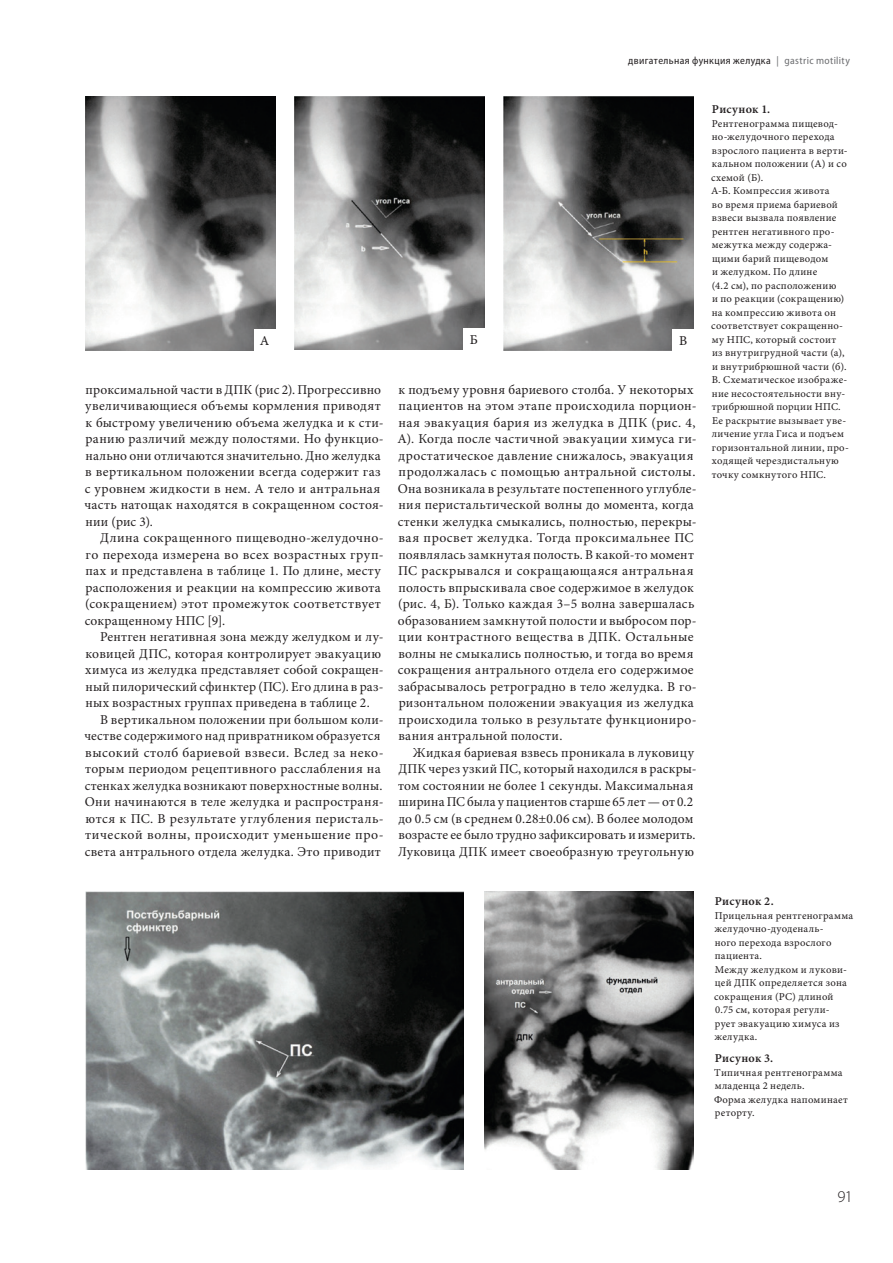
<style>
.page{position:relative;width:893px;height:1263px;background:#fff}
.page>*{position:absolute;margin:0;border:0;box-sizing:border-box;transform-origin:0 0}
.t1{font:300 16.5px "Myriad Pro";color:#231f20}
.t2{font:13.5px/16.5px "Minion Pro";letter-spacing:.025em;color:#231f20}
.t3{font:13.5px "Minion Pro Capt";color:#231f20}
.t4{font:12px "Minion Pro Semibold Capt";letter-spacing:.02em;color:#231f20}
.t5{font:10.5px/13.5px "Minion Pro Capt";letter-spacing:.025em;color:#231f20}
.t6{font:semi-condensed 10.5px "Myriad Pro";letter-spacing:.035em;color:#231f20}
.s1{color:#6c6d70}
</style>
<div class="page">
<img style="left:85px;top:97px;width:190px;height:253px">
<img style="left:294px;top:97px;width:190px;height:253px">
<img style="left:504px;top:97px;width:190px;height:253px">
<div style="left:254px;top:329px;width:21px;height:21px;background:#fff"></div>
<div style="left:463px;top:329px;width:21px;height:21px;background:#fff"></div>
<div style="left:673px;top:329px;width:21px;height:21px;background:#fff"></div>
<img style="left:85px;top:891px;width:378px;height:278px">
<img style="left:485px;top:891px;width:209px;height:279px">
<p class="t6" style="left:628px;top:55px;width:223px">двигательная функция желудка <span class="s1">| gastric motility</span></p>
<p class="t3" style="left:260px;top:332px;width:11px">А</p>
<p class="t3" style="left:470px;top:332px;width:9px">Б</p>
<p class="t3" style="left:679px;top:332px;width:10px">В</p>
<p class="t2" style="left:84px;top:381px;width:301px">проксимальной части в ДПК (рис 2). Прогрессивно увеличивающиеся объемы кормления приводят к быстрому увеличению объема желудка и к сти‑ ранию различий между полостями. Но функцио‑ нально они отличаются значительно. Дно желудка в вертикальном положении всегда содержит газ с уровнем жидкости в нем. А тело и антральная часть натощак находятся в сокращенном состоя‑ нии (рис 3).</p>
<p class="t2" style="left:85px;top:530px;width:301px;text-indent:16px">Длина сокращенного пищеводно-желудочно‑ го перехода измерена во всех возрастных груп‑ пах и представлена в таблице 1. По длине, месту расположения и реакции на компрессию живота (сокращением) этот промежуток соответствует сокращенному НПС [9].</p>
<p class="t2" style="left:85px;top:629px;width:300px;text-indent:15px">Рентген негативная зона между желудком и лу‑ ковицей ДПС, которая контролирует эвакуацию химуса из желудка представляет собой сокращен‑ ный пилорический сфинктер (ПС). Его длина в раз‑ ных возрастных группах приведена в таблице 2.</p>
<p class="t2" style="left:84px;top:711px;width:301px;text-indent:16px">В вертикальном положении при большом коли‑ честве содержимого над привратником образуется высокий столб бариевой взвеси. Вслед за неко‑ торым периодом рецептивного расслабления на стенках желудка возникают поверхностные волны.<br>Они начинаются в теле желудка и распространя‑ ются к ПС. В результате углубления перисталь‑ тической волны, происходит уменьшение про‑ света антрального отдела желудка. Это приводит</p>
<p class="t2" style="left:397px;top:381px;width:301px">к подъему уровня бариевого столба. У некоторых пациентов на этом этапе происходила порцион‑ ная эвакуация бария из желудка в ДПК (рис. 4, А). Когда после частичной эвакуации химуса ги‑ дростатическое давление снижалось, эвакуация продолжалась с помощью антральной систолы.<br>Она возникала в результате постепенного углубле‑ ния перистальтической волны до момента, когда стенки желудка смыкались, полностью, перекры‑ вая просвет желудка. Тогда проксимальнее ПС появлялась замкнутая полость. В какой-то момент ПС раскрывался и сокращающаяся антральная полость впрыскивала свое содержимое в желудок (рис. 4, Б). Только каждая 3–5 волна завершалась образованием замкнутой полости и выбросом пор‑ ции контрастного вещества в ДПК. Остальные волны не смыкались полностью, и тогда во время сокращения антрального отдела его содержимое забрасывалось ретроградно в тело желудка. В го‑ ризонтальном положении эвакуация из желудка происходила только в результате функциониро‑ вания антральной полости.</p>
<p class="t2" style="left:398px;top:744px;width:300px;text-indent:15px">Жидкая бариевая взвесь проникала в луковицу ДПК через узкий ПС, который находился в раскры‑ том состоянии не более 1 секунды. Максимальная ширина ПС была у пациентов старше 65 лет — от 0.2 до 0.5 см (в среднем 0.28±0.06 см). В более молодом возрасте ее было трудно зафиксировать и измерить.<br>Луковица ДПК имеет своеобразную треугольную</p>
<p class="t4" style="left:712px;top:102px;width:60px">Рисунок 1.</p>
<p class="t5" style="left:711px;top:117px;width:139px">Рентгенограмма пищевод&shy;но-желудочного перехода взрослого пациента в верти&shy;кальном положении (А) и со схемой (Б).<br>А-Б. Компрессия живота<br>во время приема бариевой взвеси вызвала появление рентген негативного про&shy;межутка между содержа&shy;щими барий пищеводом<br>и желудком. По длине<br>(4.2 см), по расположению<br>и по реакции (сокращению) на компрессию живота он соответствует сокращенно&shy;му НПС, который состоит<br>из внутригрудной части (а), и внутрибрюшной части (б).<br>В. Схематическое изображе&shy;ние несостоятельности вну&shy;трибрюшной порции НПС.<br>Ее раскрытие вызывает уве&shy;личение угла Гиса и подъем горизонтальной линии, про&shy;ходящей черездистальную точку сомкнутого НПС.</p>
<p class="t4" style="left:715px;top:894px;width:60px">Рисунок 2.</p>
<p class="t5" style="left:714px;top:909px;width:141px">Прицельная рентгенограмма желудочно-дуоденаль-<br>ного перехода взрослого пациента.<br>Между желудком и лукови&shy;цей ДПК определяется зона сокращения (РС) длиной<br>0.75 см, которая регули-<br>рует эвакуацию химуса из желудка.</p>
<p class="t4" style="left:715px;top:1051px;width:60px">Рисунок 3.</p>
<p class="t5" style="left:714px;top:1066px;width:135px">Типичная рентгенограмма младенца 2 недель.<br>Форма желудка напоминает реторту.</p>
<p class="t1" style="left:837px;top:1187px;width:17px">91</p>
</div>
